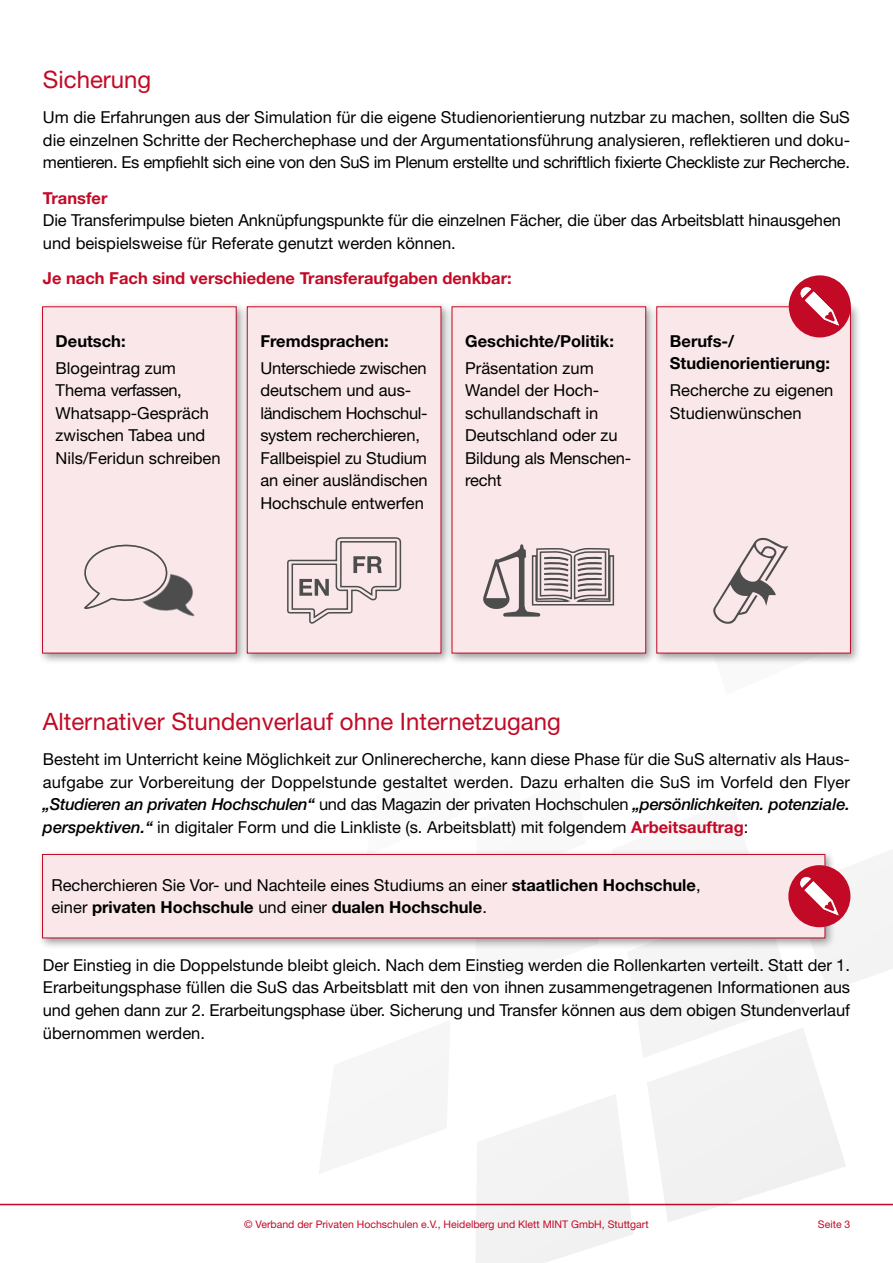
<style>
.page{position:relative;width:893px;height:1263px;background:#fff}
.page>*{position:absolute;margin:0;border:0;box-sizing:border-box;transform-origin:0 0}
.t1{font:24px "Helvetica Neue";color:#c20a26}
.t2{font:16.5px/22.5px "Helvetica Neue";letter-spacing:-.005em;color:#000}
.t3{font:700 16.5px/22.5px "Helvetica Neue";color:#000}
.t4{font:700 16.5px "Helvetica Neue";color:#c20a26}
.t5{font:10.5px "Helvetica Neue";color:#c20a26}
.s1{font-weight:500;font-style:italic}
.s2{font-weight:700;color:#c20a26}
.s3{font-weight:700}
</style>
<div class="page">
<svg style="left:416px;top:1121px;width:30px;height:18px"></svg>
<hr style="left:0;top:1204px;width:893px;height:1px;background:#c20a26">
<div style="left:37px;top:849px;width:800px;height:100px;background:#000;opacity:.4"></div>
<div style="left:42px;top:854px;width:783px;height:84px;background:#f9e7e9;border:1px solid #c20a26"></div>
<div style="left:37px;top:301px;width:211px;height:364px;background:#000;opacity:.4"></div>
<div style="left:43px;top:307px;width:193px;height:346px;background:#f9e7e9"></div>
<div style="left:42px;top:306px;width:195px;height:347px;border:1px solid #c20a26"></div>
<div style="left:446px;top:301px;width:211px;height:364px;background:#000;opacity:.4"></div>
<div style="left:452px;top:307px;width:194px;height:346px;background:#f9e7e9"></div>
<div style="left:452px;top:306px;width:194px;height:347px;border:1px solid #c20a26"></div>
<div style="left:242px;top:301px;width:210px;height:364px;background:#000;opacity:.4"></div>
<div style="left:247px;top:307px;width:194px;height:346px;background:#f9e7e9"></div>
<div style="left:247px;top:306px;width:194px;height:347px;border:1px solid #c20a26"></div>
<div style="left:651px;top:301px;width:211px;height:364px;background:#000;opacity:.4"></div>
<div style="left:657px;top:307px;width:193px;height:346px;background:#f9e7e9"></div>
<div style="left:656px;top:306px;width:195px;height:347px;border:1px solid #c20a26"></div>
<svg style="left:475px;top:849px;width:418px;height:414px"></svg>
<svg style="left:483px;top:544px;width:132px;height:73px"></svg>
<div style="left:789px;top:275px;width:62px;height:62px;background:#c20a26;border-radius:50%"></div>
<svg style="left:800px;top:287px;width:39px;height:39px"></svg>
<svg style="left:287px;top:537px;width:115px;height:87px"></svg>
<svg style="left:84px;top:544px;width:111px;height:73px"></svg>
<svg style="left:710px;top:537px;width:129px;height:128px"></svg>
<h1 class="t1" style="left:43px;top:65px;width:110px">Sicherung</h1>
<p class="t2" style="left:43px;top:106px;width:809px;text-align:justify">Um die Erfahrungen aus der Simulation für die eigene Studienorientierung nutzbar zu machen, sollten die SuS die einzelnen Schritte der Recherchephase und der Argumentationsführung analysieren, reflektieren und doku&shy;mentieren. Es empfiehlt sich eine von den SuS im Plenum erstellte und schriftlich fixierte Checkliste zur Recherche.</p>
<p class="t4" style="left:43px;top:187px;width:66px">Transfer</p>
<p class="t2" style="left:43px;top:209px;width:800px">Die Transferimpulse bieten Anknüpfungspunkte für die einzelnen Fächer, die über das Arbeitsblatt hinausgehen und beispielsweise für Referate genutzt werden können.</p>
<p class="t4" style="left:43px;top:268px;width:470px">Je nach Fach sind verschiedene Transferaufgaben denkbar:</p>
<p class="t3" style="left:56px;top:329px;width:71px">Deutsch:</p>
<p class="t2" style="left:56px;top:356px;width:167px">Blogeintrag zum<br>Thema verfassen,<br>Whatsapp-Gespräch zwischen Tabea und<br>Nils/Feridun schreiben</p>
<p class="t3" style="left:260px;top:329px;width:130px">Fremdsprachen:</p>
<p class="t2" style="left:260px;top:356px;width:169px">Unterschiede zwischen deutschem und aus&shy;ländischem Hochschul&shy;system recherchieren,<br>Fallbeispiel zu Studium an einer ausländischen<br>Hochschule entwerfen</p>
<p class="t3" style="left:465px;top:329px;width:150px">Geschichte/Politik:</p>
<p class="t2" style="left:465px;top:356px;width:168px">Präsentation zum<br>Wandel der Hoch&shy;schullandschaft in<br>Deutschland oder zu<br>Bildung als Menschen&shy;recht</p>
<p class="t3" style="left:670px;top:329px;width:162px">Berufs-/<br>Studienorientierung:</p>
<p class="t2" style="left:670px;top:379px;width:165px">Recherche zu eigenen<br>Studienwünschen</p>
<h1 class="t1" style="left:43px;top:707px;width:519px">Alternativer Stundenverlauf ohne Internetzugang</h1>
<p class="t2" style="left:43px;top:748px;width:809px;text-align:justify">Besteht im Unterricht keine Möglichkeit zur Onlinerecherche, kann diese Phase für die SuS alternativ als Haus&shy;aufgabe zur Vorbereitung der Doppelstunde gestaltet werden. Dazu erhalten die SuS im Vorfeld den Flyer <span class="s1">„Studieren an privaten Hochschulen“</span> und das Magazin der privaten Hochschulen <span class="s1">„persönlichkeiten. potenziale. perspektiven.“</span> in digitaler Form und die Linkliste (s. Arbeitsblatt) mit folgendem <span class="s2">Arbeitsauftrag</span>:</p>
<p class="t2" style="left:51px;top:873px;width:651px">Recherchieren Sie Vor- und Nachteile eines Studiums an einer <span class="s3">staatlichen Hochschule</span>, einer <span class="s3">privaten Hochschule</span> und einer <span class="s3">dualen Hochschule</span>.</p>
<p class="t2" style="left:43px;top:954px;width:809px;text-align:justify">Der Einstieg in die Doppelstunde bleibt gleich. Nach dem Einstieg werden die Rollenkarten verteilt. Statt der 1.<br>Erarbeitungsphase füllen die SuS das Arbeitsblatt mit den von ihnen zusammengetragenen Informationen aus und gehen dann zur 2. Erarbeitungsphase über. Sicherung und Transfer können aus dem obigen Stundenverlauf übernommen werden.</p>
<p class="t5" style="left:244px;top:1218px;width:406px">© Verband der Privaten Hochschulen e.V., Heidelberg und Klett MINT GmbH, Stuttgart</p>
<p class="t5" style="left:818px;top:1218px;width:34px">Seite 3</p>
</div>
